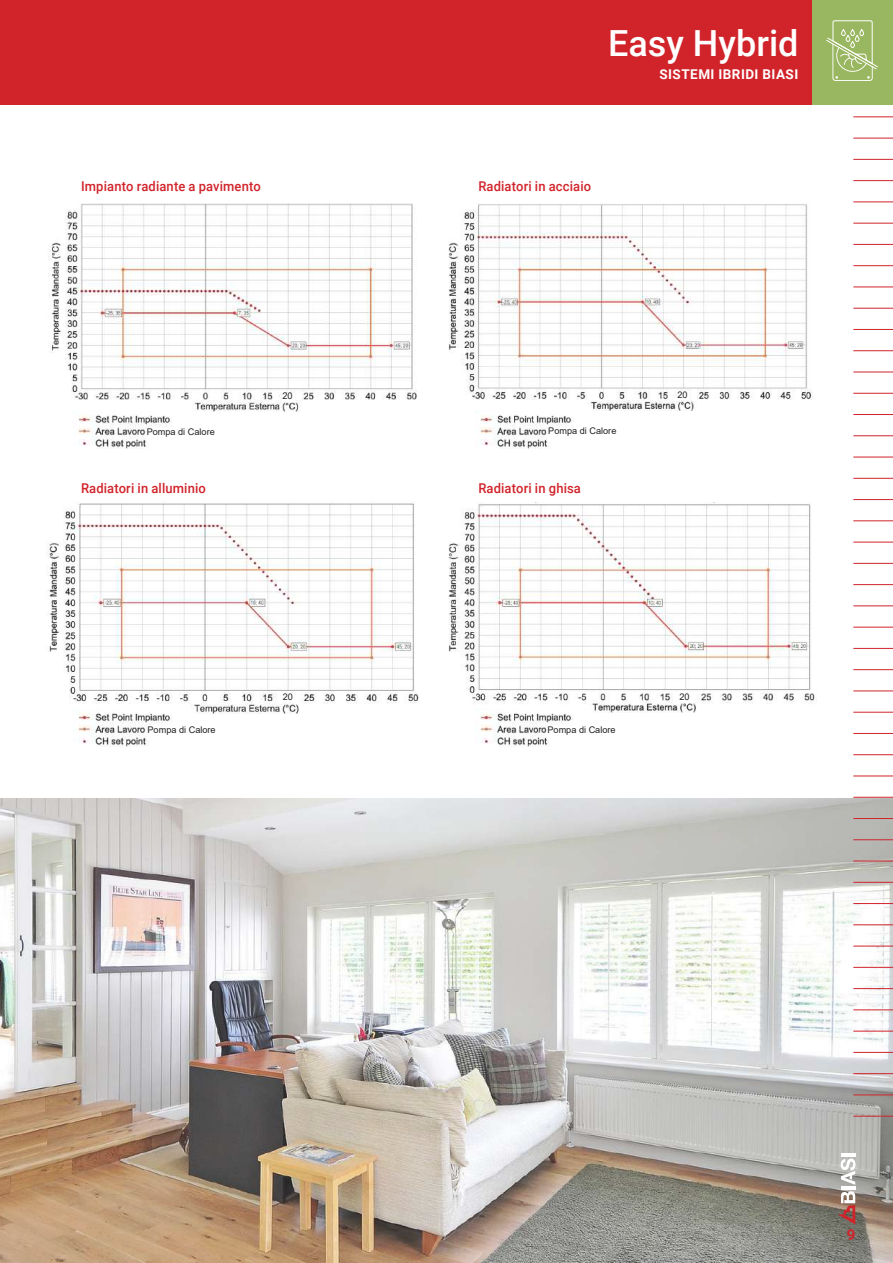
<style>
.page{position:relative;width:893px;height:1263px;background:#fff}
.page>*{position:absolute;margin:0;border:0;box-sizing:border-box;transform-origin:0 0}
.t1{font:500 36px "Roboto";color:#fff}
.t2{font:700 15px "Roboto";color:#d1232a}
.t3{font:500 13.5px "Roboto";letter-spacing:.01em;color:#d1232a;scale:.96 1}
.t4{font:700 13.5px "Roboto";letter-spacing:.035em;color:#fff}
.t5{font:9.15px "Arial";color:#231f20}
</style>
<div class="page">
<img style="left:0;top:798px;width:893px;height:465px">
<div style="left:0;top:0;width:893px;height:105px;background:#d1232a"></div>
<hr style="left:853px;top:117px;width:40px;height:1px;background:#d1232a">
<hr style="left:853px;top:287px;width:40px;height:1px;background:#d1232a">
<hr style="left:853px;top:457px;width:40px;height:1px;background:#d1232a">
<hr style="left:853px;top:627px;width:40px;height:1px;background:#d1232a">
<hr style="left:853px;top:797px;width:40px;height:1px;background:#d1232a">
<hr style="left:853px;top:967px;width:40px;height:1px;background:#d1232a">
<hr style="left:853px;top:202px;width:40px;height:1px;background:#d1232a">
<hr style="left:853px;top:372px;width:40px;height:1px;background:#d1232a">
<hr style="left:853px;top:542px;width:40px;height:1px;background:#d1232a">
<hr style="left:853px;top:712px;width:40px;height:1px;background:#d1232a">
<hr style="left:853px;top:882px;width:40px;height:1px;background:#d1232a">
<hr style="left:853px;top:1052px;width:40px;height:1px;background:#d1232a">
<hr style="left:853px;top:159px;width:40px;height:1px;background:#d1232a">
<hr style="left:853px;top:329px;width:40px;height:1px;background:#d1232a">
<hr style="left:853px;top:499px;width:40px;height:1px;background:#d1232a">
<hr style="left:853px;top:669px;width:40px;height:1px;background:#d1232a">
<hr style="left:853px;top:839px;width:40px;height:1px;background:#d1232a">
<hr style="left:853px;top:1009px;width:40px;height:1px;background:#d1232a">
<hr style="left:853px;top:244px;width:40px;height:1px;background:#d1232a">
<hr style="left:853px;top:414px;width:40px;height:1px;background:#d1232a">
<hr style="left:853px;top:584px;width:40px;height:1px;background:#d1232a">
<hr style="left:853px;top:754px;width:40px;height:1px;background:#d1232a">
<hr style="left:853px;top:924px;width:40px;height:1px;background:#d1232a">
<hr style="left:853px;top:1095px;width:40px;height:1px;background:#d1232a">
<hr style="left:853px;top:1116px;width:40px;height:1px;background:#d1232a">
<hr style="left:853px;top:138px;width:40px;height:1px;background:#d1232a">
<hr style="left:853px;top:308px;width:40px;height:1px;background:#d1232a">
<hr style="left:853px;top:478px;width:40px;height:1px;background:#d1232a">
<hr style="left:853px;top:648px;width:40px;height:1px;background:#d1232a">
<hr style="left:853px;top:818px;width:40px;height:1px;background:#d1232a">
<hr style="left:853px;top:988px;width:40px;height:1px;background:#d1232a">
<hr style="left:853px;top:223px;width:40px;height:1px;background:#d1232a">
<hr style="left:853px;top:393px;width:40px;height:1px;background:#d1232a">
<hr style="left:853px;top:563px;width:40px;height:1px;background:#d1232a">
<hr style="left:853px;top:733px;width:40px;height:1px;background:#d1232a">
<hr style="left:853px;top:903px;width:40px;height:1px;background:#d1232a">
<hr style="left:853px;top:1073px;width:40px;height:1px;background:#d1232a">
<hr style="left:853px;top:180px;width:40px;height:1px;background:#d1232a">
<hr style="left:853px;top:350px;width:40px;height:1px;background:#d1232a">
<hr style="left:853px;top:521px;width:40px;height:1px;background:#d1232a">
<hr style="left:853px;top:691px;width:40px;height:1px;background:#d1232a">
<hr style="left:853px;top:861px;width:40px;height:1px;background:#d1232a">
<hr style="left:853px;top:1031px;width:40px;height:1px;background:#d1232a">
<hr style="left:853px;top:265px;width:40px;height:1px;background:#d1232a">
<hr style="left:853px;top:435px;width:40px;height:1px;background:#d1232a">
<hr style="left:853px;top:606px;width:40px;height:1px;background:#d1232a">
<hr style="left:853px;top:776px;width:40px;height:1px;background:#d1232a">
<hr style="left:853px;top:946px;width:40px;height:1px;background:#d1232a">
<div style="left:812px;top:0;width:81px;height:105px;background:#99b660"></div>
<svg style="left:826px;top:20px;width:52px;height:61px"></svg>
<img style="left:48px;top:204px;width:369px;height:208px">
<img style="left:46px;top:502px;width:372px;height:211px">
<img style="left:448px;top:204px;width:364px;height:206px">
<img style="left:448px;top:504px;width:369px;height:209px">
<img style="left:74px;top:411px;width:104px;height:38px">
<img style="left:74px;top:708px;width:104px;height:39px">
<img style="left:480px;top:415px;width:92px;height:34px">
<img style="left:475px;top:708px;width:104px;height:39px">
<hr style="left:841px;top:1186px;width:14px;height:3px;background:#fff">
<hr style="left:841px;top:1153px;width:14px;height:4px;background:#fff">
<svg style="left:838px;top:1191px;width:17px;height:33px"></svg>
<svg style="left:841px;top:1158px;width:14px;height:27px"></svg>
<div style="left:282px;top:393px;width:13px;height:8px;background:#fff"></div>
<div style="left:677px;top:391px;width:13px;height:9px;background:#fff"></div>
<div style="left:679px;top:693px;width:13px;height:9px;background:#fff"></div>
<div style="left:283px;top:693px;width:12px;height:9px;background:#fff"></div>
<div style="left:148px;top:726px;width:70px;height:13px;background:#fff"></div>
<div style="left:147px;top:428px;width:71px;height:13px;background:#fff"></div>
<div style="left:548px;top:428px;width:71px;height:13px;background:#fff"></div>
<div style="left:547px;top:726px;width:71px;height:13px;background:#fff"></div>
<h1 class="t1" style="left:608px;top:18px;width:192px">Easy Hybrid</h1>
<p class="t3" style="left:81px;top:176px;width:189px">Impianto radiante a pavimento</p>
<p class="t3" style="left:478px;top:176px;width:119px">Radiatori in acciaio</p>
<p class="t4" style="left:659px;top:65px;width:140px">SISTEMI IBRIDI BIASI</p>
<p class="t5" style="left:282px;top:390px;width:12px">20</p>
<p class="t5" style="left:677px;top:389px;width:12px">20</p>
<p class="t5" style="left:147px;top:425px;width:70px">Pompa di Calore</p>
<p class="t5" style="left:548px;top:425px;width:70px">Pompa di Calore</p>
<p class="t3" style="left:81px;top:479px;width:132px">Radiatori in alluminio</p>
<p class="t3" style="left:478px;top:479px;width:108px">Radiatori in ghisa</p>
<p class="t5" style="left:148px;top:723px;width:70px">Pompa di Calore</p>
<p class="t5" style="left:283px;top:691px;width:12px">20</p>
<p class="t5" style="left:679px;top:691px;width:12px">20</p>
<p class="t5" style="left:547px;top:723px;width:70px">Pompa di Calore</p>
<p class="t2" style="left:847px;top:1224px;width:10px">9</p>
</div>
